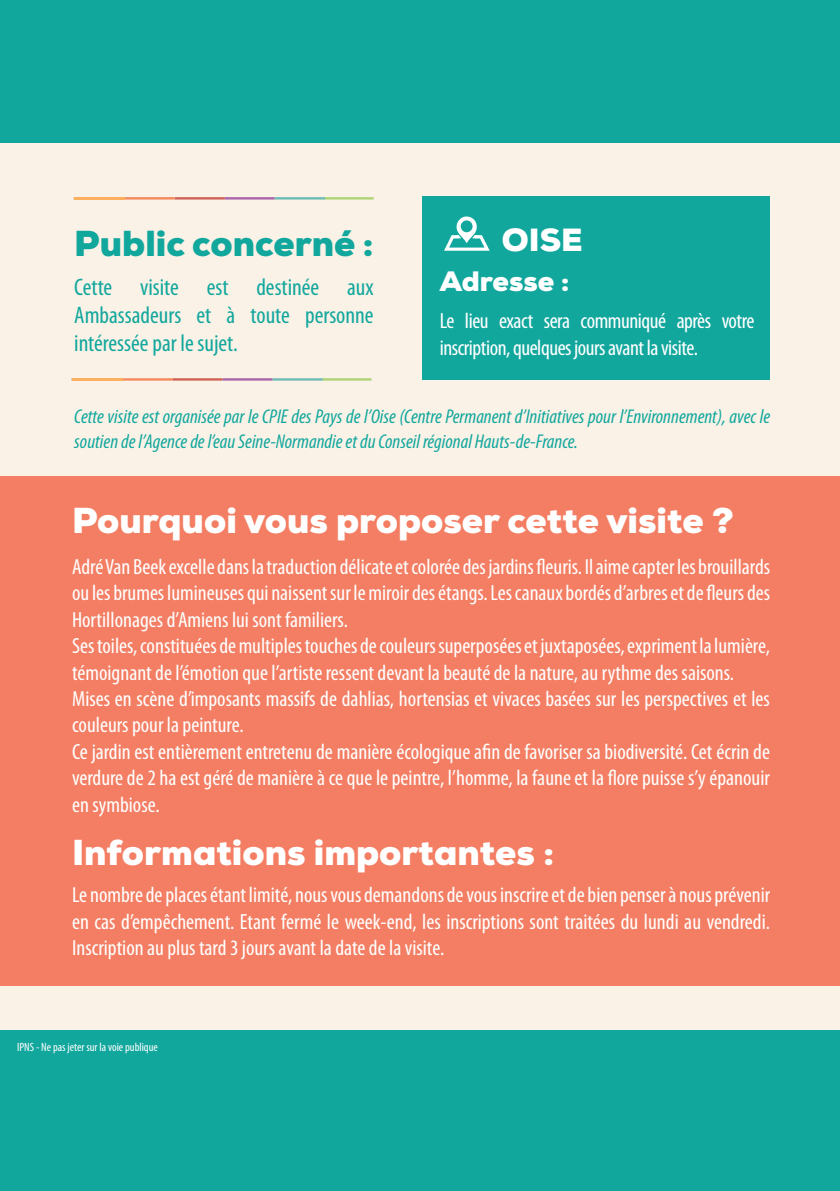
<style>
.page{position:relative;width:840px;height:1191px;background:#fff}
.page>*{position:absolute;margin:0;border:0;box-sizing:border-box;transform-origin:0 0}
.t1{font:900 36px "Nexa";color:#fff}
.t2{font:900 36px "Nexa";color:#12a79d}
.t3{font:900 32px "Nexa";color:#fff}
.t4{font:900 28px "Nexa";color:#fff}
.t5{font:condensed 24px/28px "Myriad Pro";color:#12a79d;text-align:justify}
.t6{font:condensed 22px/26.4px "Myriad Pro";color:#fff}
.t7{font:condensed 22px/26.4px "Myriad Pro";letter-spacing:-.02em;color:#fff}
.t8{font:italic condensed 20px/24px "Myriad Pro";color:#12a79d}
.t9{font:condensed 12px "Myriad Pro";color:#fff}
</style>
<div class="page">
<div style="left:0;top:0;width:839px;height:1191px;background:#faf2e7"></div>
<div style="left:0;top:1030px;width:839px;height:161px;background:#12a79d"></div>
<div style="left:422px;top:196px;width:347px;height:183px;background:#12a79d"></div>
<div style="left:0;top:476px;width:839px;height:509px;background:#f37e63"></div>
<svg style="left:444px;top:216px;width:46px;height:35px"></svg>
<svg style="left:124px;top:197px;width:249px;height:2px"></svg>
<hr style="left:74px;top:197px;width:50px;height:2px;background:#fab05f">
<svg style="left:122px;top:378px;width:249px;height:3px"></svg>
<hr style="left:72px;top:378px;width:50px;height:3px;background:#fab05f">
<div style="left:0;top:0;width:839px;height:143px;background:#12a79d"></div>
<h1 class="t2" style="left:74px;top:220px;width:301px">Public concerné :</h1>
<p class="t5" style="left:74px;top:273px;width:301px">Cette visite est destinée aux Ambassadeurs et à toute personne intéressée par le sujet.</p>
<h2 class="t3" style="left:501px;top:219px;width:82px">OISE</h2>
<p class="t4" style="left:439px;top:263px;width:131px">Adresse :</p>
<p class="t7" style="left:439px;top:308px;width:316px">Le lieu exact sera communiqué après votre inscription, quelques jours avant la visite.</p>
<p class="t8" style="left:74px;top:404px;width:697px">Cette visite est organisée par le CPIE des Pays de l’Oise (Centre Permanent d’Initiatives pour l’Environnement), avec le soutien de l’Agence de l’eau Seine-Normandie et du Conseil régional Hauts-de-France.</p>
<h1 class="t1" style="left:72px;top:498px;width:662px">Pourquoi vous proposer cette visite ?</h1>
<p class="t6" style="left:72px;top:553px;width:699px">Adré Van Beek excelle dans la traduction délicate et colorée des jardins fleuris. Il aime capter les brouillards ou les brumes lumineuses qui naissent sur le miroir des étangs. Les canaux bordés d’arbres et de fleurs des Hortillonages d’Amiens lui sont familiers.<br>Ses toiles, constituées de multiples touches de couleurs superposées et juxtaposées, expriment la lumière, témoignant de l’émotion que l’artiste ressent devant la beauté de la nature, au rythme des saisons.<br>Mises en scène d’imposants massifs de dahlias, hortensias et vivaces basées sur les perspectives et les couleurs pour la peinture.<br>Ce jardin est entièrement entretenu de manière écologique afin de favoriser sa biodiversité. Cet écrin de verdure de 2 ha est géré de manière à ce que le peintre, l’homme, la faune et la flore puisse s’y épanouir en symbiose.</p>
<h1 class="t1" style="left:72px;top:829px;width:483px">Informations importantes :</h1>
<p class="t6" style="left:72px;top:881px;width:699px;text-align:justify">Le nombre de places étant limité, nous vous demandons de vous inscrire et de bien penser à nous prévenir en cas d’empêchement. Etant fermé le week-end, les inscriptions sont traitées du lundi au vendredi.<br>Inscription au plus tard 3 jours avant la date de la visite.</p>
<p class="t9" style="left:17px;top:1040px;width:142px">IPNS - Ne pas jeter sur la voie publique</p>
</div>
